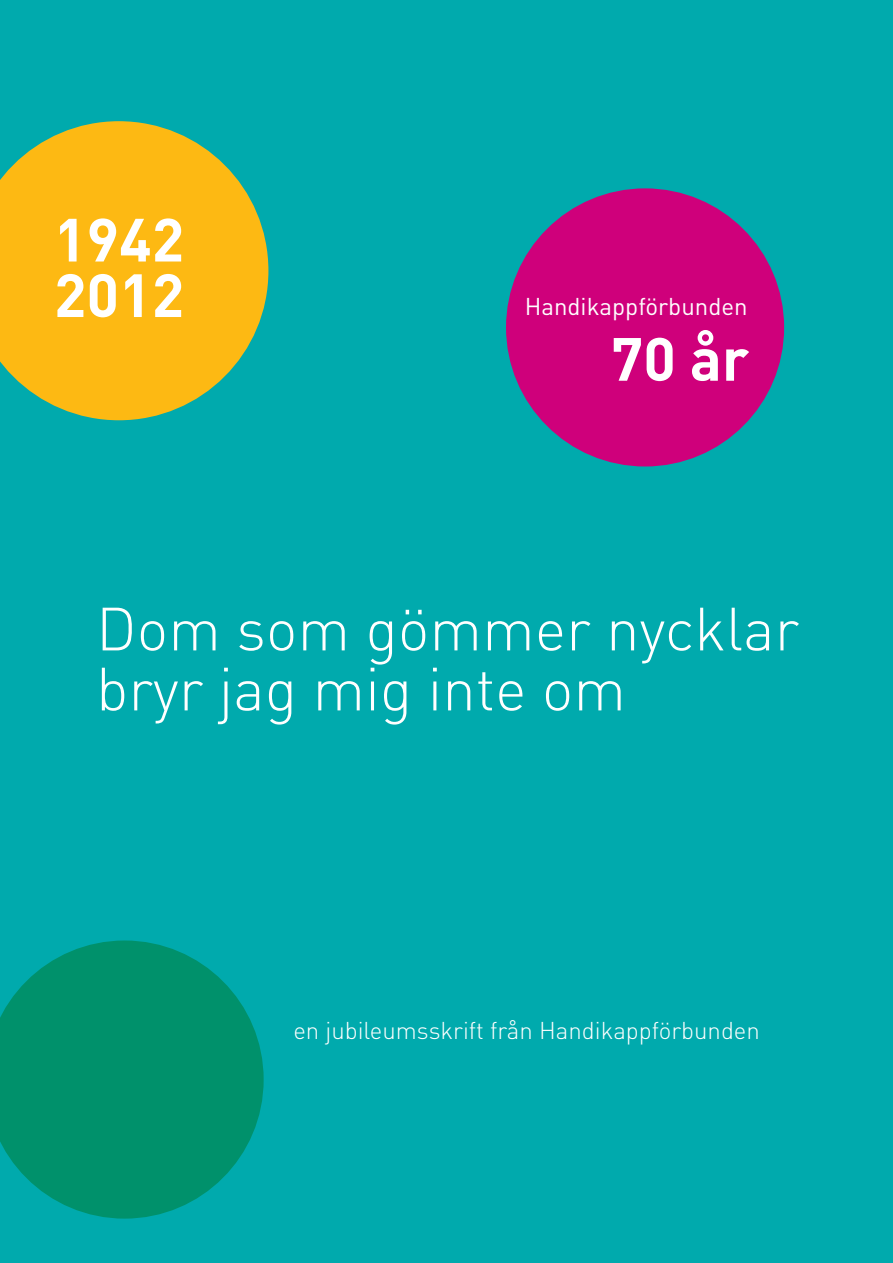
<style>
.page{position:relative;width:893px;height:1263px;background:#00aaad}
.page>*{position:absolute;margin:0;border:0;box-sizing:border-box;transform-origin:0 0}
.t1{font:300 60px/60px "DIN Pro";color:#fff}
.t2{font:700 60px "DIN Pro";color:#fff}
.t3{font:300 24px "DIN Pro";color:#fff}
.t4{font:24px "DIN Pro";color:#fff}
</style>
<div class="page">
<svg style="left:0;top:940px;width:264px;height:278px;fill:#00916b"></svg>
<svg style="left:0;top:121px;width:268px;height:299px;fill:#fdb913"></svg>
<div style="left:506px;top:188px;width:278px;height:278px;background:#cf007b;border-radius:50%"></div>
<p class="t2" style="left:54px;top:199px;width:132px">1942</p>
<p class="t2" style="left:54px;top:255px;width:132px">2012</p>
<p class="t4" style="left:525px;top:290px;width:224px">Handikappförbunden</p>
<p class="t2" style="left:611px;top:318px;width:140px">70 år</p>
<h1 class="t1" style="left:96px;top:596px;width:705px">Dom som gömmer nycklar bryr jag mig inte om</h1>
<p class="t3" style="left:293px;top:1014px;width:468px">en jubileumsskrift från Handikappförbunden</p>
</div>
